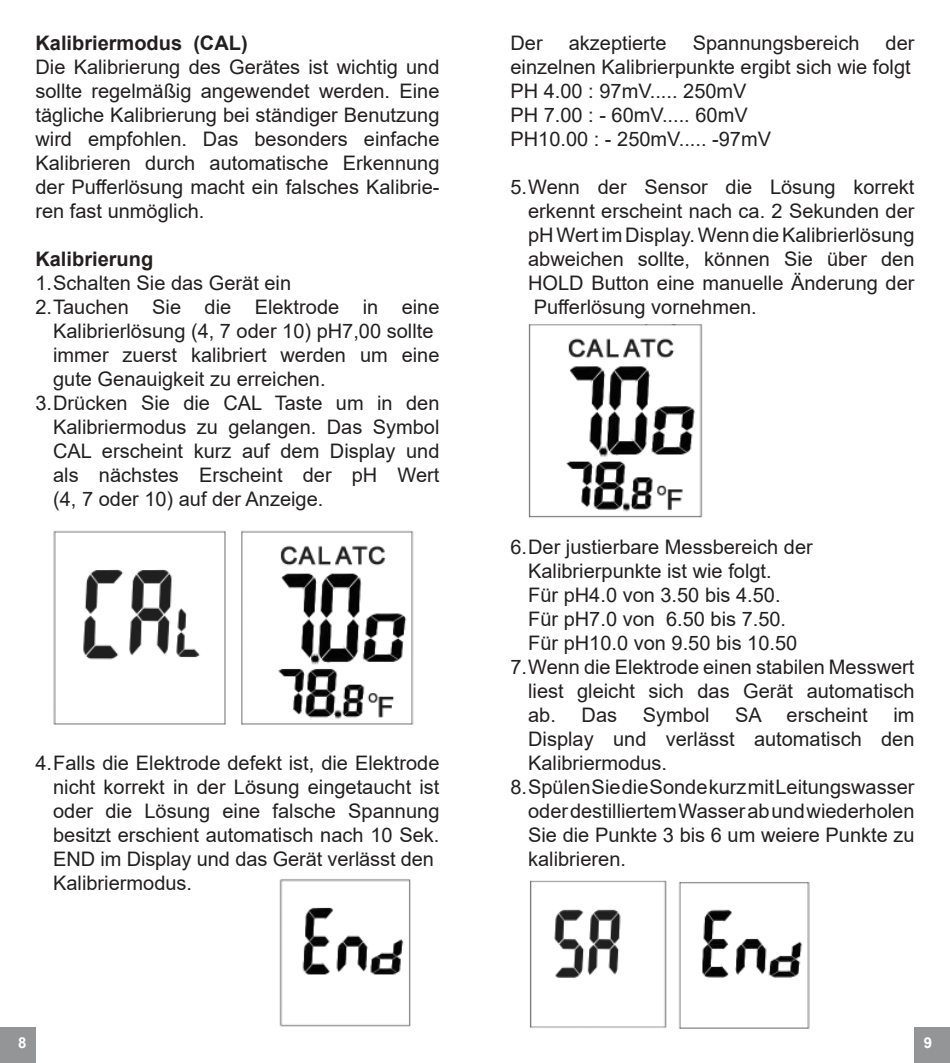
<style>
.page{position:relative;width:950px;height:1063px;background:#fff}
.page>*{position:absolute;margin:0;border:0;box-sizing:border-box;transform-origin:0 0}
.t1{font:20px/24px "Arial";color:#221f1f;text-align:justify}
.t2{font:700 20px "Arial";color:#221f1f}
.t3{font:700 15px "Arial";color:#fff}
</style>
<div class="page">
<div style="left:914px;top:1028px;width:36px;height:35px;background:#939597"></div>
<div style="left:0;top:1028px;width:35px;height:35px;background:#939597"></div>
<img style="left:53px;top:530px;width:361px;height:195px">
<img style="left:279px;top:879px;width:132px;height:148px">
<img style="left:528px;top:325px;width:175px;height:193px">
<img style="left:530px;top:880px;width:280px;height:149px">
<p class="t2" style="left:35px;top:35px;width:214px">Kalibriermodus (CAL)</p>
<p class="t1" style="left:35px;top:57px;width:405px">Die Kalibrierung des Gerätes ist wichtig und sollte regelmäßig angewendet werden. Eine tägliche Kalibrierung bei ständiger Benutzung wird empfohlen. Das besonders einfache Kalibrieren durch automatische Erkennung der Pufferlösung macht ein falsches Kalibrie&shy;ren fast unmöglich.</p>
<p class="t2" style="left:35px;top:251px;width:119px">Kalibrierung</p>
<p class="t1" style="left:35px;top:273px;width:257px">1. Schalten Sie das Gerät ein</p>
<p class="t1" style="left:53px;top:297px;width:388px;text-align:left;text-indent:-18px">2. Tauchen Sie die Elektrode in eine Kalibrierlösung (4, 7 oder 10) pH7,00 sollte immer zuerst kalibriert werden um eine gute Genauigkeit zu erreichen.</p>
<p class="t1" style="left:53px;top:393px;width:388px;text-indent:-18px">3. Drücken Sie die CAL Taste um in den Kalibriermodus zu gelangen. Das Symbol CAL erscheint kurz auf dem Display und als nächstes Erscheint der pH Wert (4, 7 oder 10) auf der Anzeige.</p>
<p class="t1" style="left:53px;top:753px;width:388px;text-align:left;text-indent:-18px">4. Falls die Elektrode defekt ist, die Elektrode nicht korrekt in der Lösung eingetaucht ist oder die Lösung eine falsche Spannung besitzt erschient automatisch nach 10 Sek.<br>END im Display und das Gerät verlässt den Kalibriermodus.</p>
<p class="t1" style="left:510px;top:33px;width:34px">Der</p>
<p class="t1" style="left:569px;top:33px;width:99px">akzeptierte</p>
<p class="t1" style="left:692px;top:33px;width:168px">Spannungsbereich</p>
<p class="t1" style="left:510px;top:33px;width:405px;text-align:left;text-indent:375px">der einzelnen Kalibrierpunkte ergibt sich wie folgt<br>PH 4.00 : 97mV..... 250mV<br>PH 7.00 : - 60mV..... 60mV<br>PH10.00 : - 250mV..... -97mV</p>
<p class="t1" style="left:528px;top:177px;width:388px;text-indent:-18px">5. Wenn der Sensor die Lösung korrekt erkennt erscheint nach ca. 2 Sekunden der pH Wert im Display. Wenn die Kalibrierlösung abweichen sollte, können Sie über den HOLD Button eine manuelle Änderung der Pufferlösung vornehmen.</p>
<p class="t1" style="left:528px;top:537px;width:286px;text-align:left;text-indent:-18px">6. Der justierbare Messbereich der<br>Kalibrierpunkte ist wie folgt.<br>Für pH4.0 von 3.50 bis 4.50.<br>Für pH7.0 von 6.50 bis 7.50.<br>Für pH10.0 von 9.50 bis 10.50</p>
<p class="t1" style="left:528px;top:657px;width:388px;text-indent:-18px">7. Wenn die Elektrode einen stabilen Messwert liest gleicht sich das Gerät automatisch ab.</p>
<p class="t1" style="left:581px;top:705px;width:37px">Das</p>
<p class="t1" style="left:643px;top:705px;width:68px">Symbol</p>
<p class="t1" style="left:735px;top:705px;width:134px">SA erscheint</p>
<p class="t1" style="left:528px;top:705px;width:388px;text-indent:365px">im Display und verlässt automatisch den Kalibriermodus.</p>
<p class="t1" style="left:528px;top:777px;width:388px;text-indent:-18px">8. Spülen Sie die Sonde kurz mit Leitungswasser oder destilliertem Wasser ab und wiederholen Sie die Punkte 3 bis 6 um weiere Punkte zu kalibrieren.</p>
<p class="t3" style="left:18px;top:1037px;width:10px">8</p>
<p class="t3" style="left:923px;top:1037px;width:10px">9</p>
</div>
